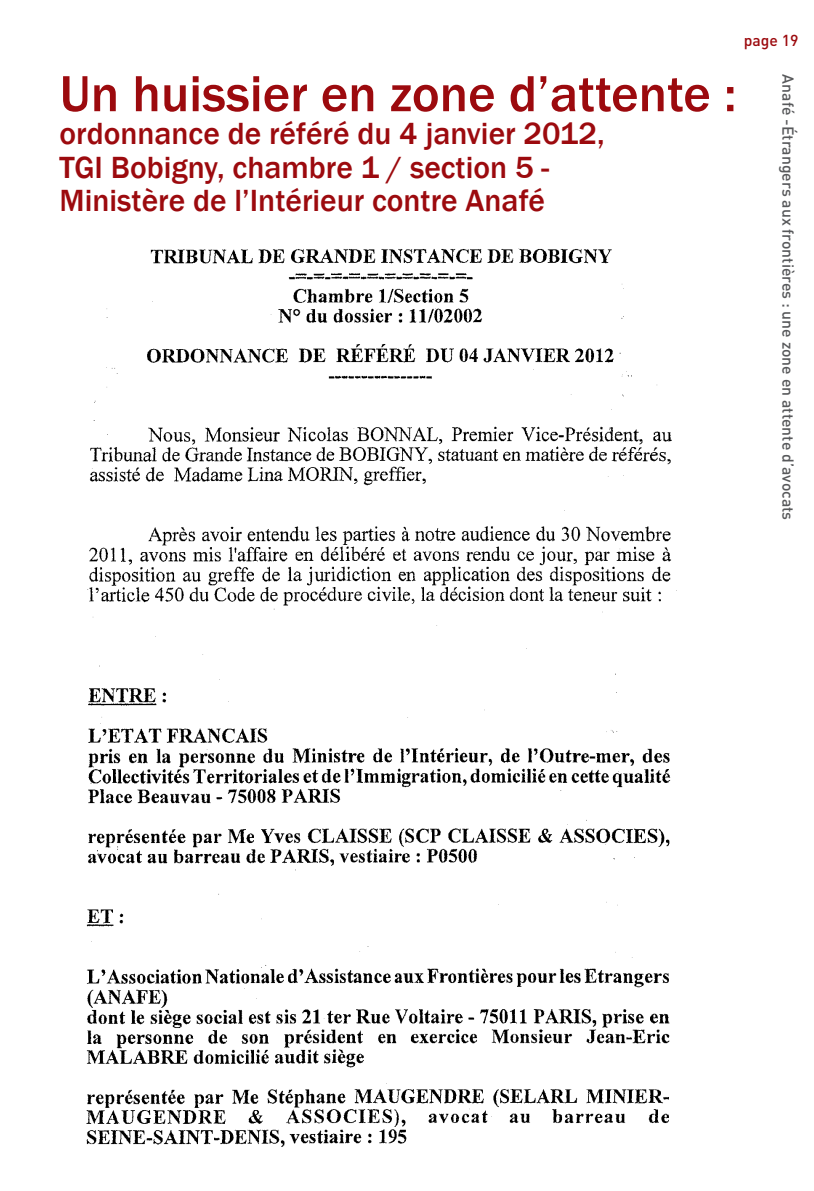
<style>
.page{position:relative;width:814px;height:1191px;background:#fff}
.page>*{position:absolute;margin:0;border:0;box-sizing:border-box;transform-origin:0 0}
.t1{font:500 52.5px "Franklin Gothic";color:#9c0a0e}
.t2{font:500 31.5px/33.2px "Franklin Gothic";color:#9c0a0e}
.t3{font:500 15.75px "DIN";color:#58595b}
.t4{font:500 15.75px "DIN";color:#9c0a0e}
</style>
<div class="page">
<img style="left:86px;top:248px;width:591px;height:899px">
<h1 class="t1" style="left:60px;top:61px;width:678px">Un huissier en zone d’attente :</h1>
<p class="t2" style="left:60px;top:118px;width:546px">ordonnance de référé du 4 janvier 2012,<br>TGI Bobigny, chambre 1 / section 5 -<br>Ministère de l’Intérieur contre Anafé</p>
<p class="t4" style="left:743px;top:30px;width:56px">page 19</p>
<p class="t3" style="left:798px;top:74px;width:447px;rotate:90deg">Anafé -Étrangers aux frontières : une zone en attente d’avocats</p>
</div>
